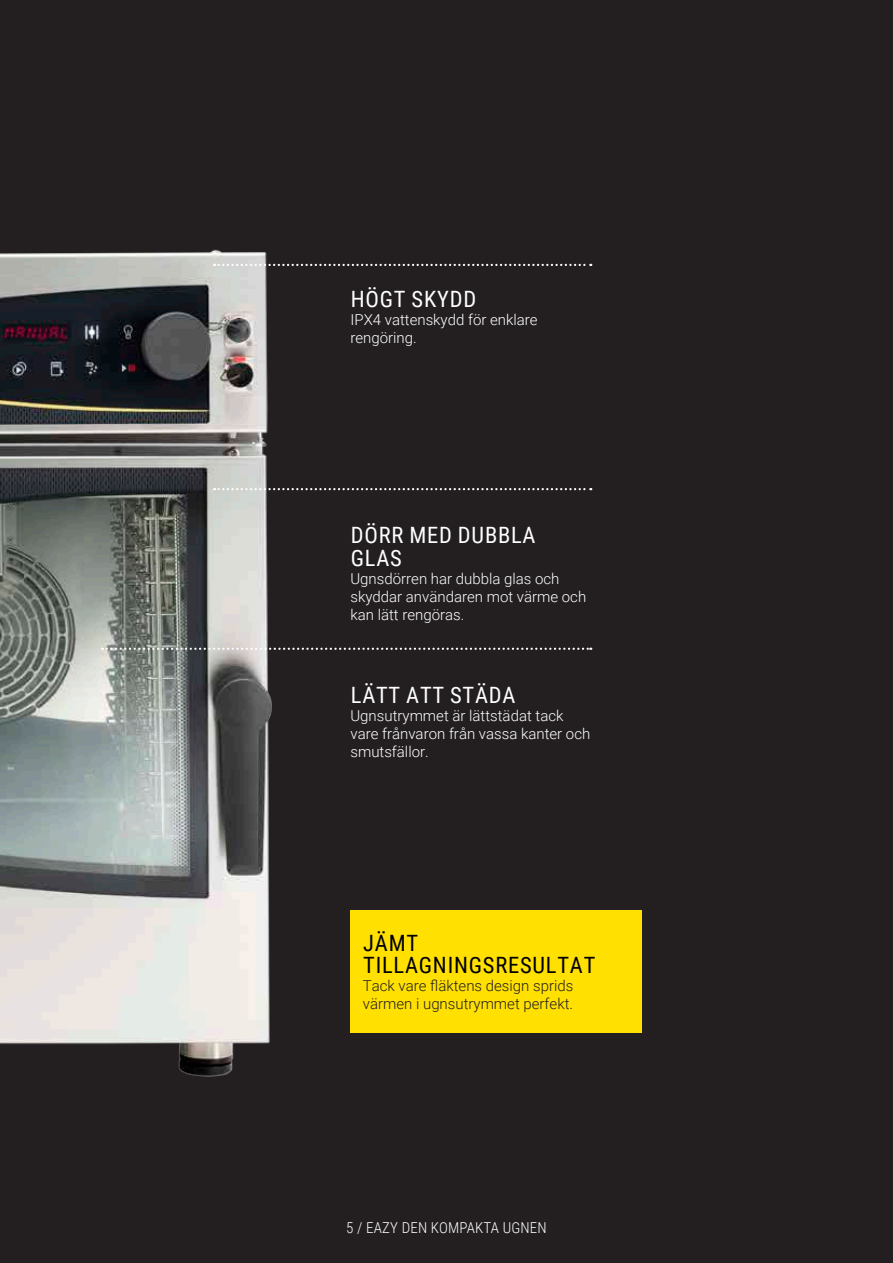
<style>
.page{position:relative;width:893px;height:1263px;background:#231f20}
.page>*{position:absolute;margin:0;border:0;box-sizing:border-box;transform-origin:0 0}
.t1{font:22.5px/22.5px "Roboto Condensed";letter-spacing:.035em;color:#fff}
.t2{font:22.5px/22.5px "Roboto Condensed";letter-spacing:.035em;color:#000}
.t3{font:300 15px/18px "Roboto";color:#fff}
.t4{font:300 15px/18px "Roboto";color:#231f20}
.t5{font:300 15px "Roboto Condensed";letter-spacing:.01em;color:#fff}
</style>
<div class="page">
<img style="left:0;top:249px;width:396px;height:828px">
<svg style="left:214px;top:264px;width:377px;height:2px"></svg>
<svg style="left:214px;top:488px;width:377px;height:2px"></svg>
<svg style="left:102px;top:648px;width:489px;height:2px"></svg>
<div style="left:350px;top:910px;width:292px;height:122px;background:#ffe000"></div>
<h1 class="t1" style="left:351px;top:287px;width:127px">HÖGT SKYDD</h1>
<p class="t3" style="left:350px;top:310px;width:189px">IPX4 vattenskydd för enklare rengöring.</p>
<h1 class="t1" style="left:351px;top:523px;width:186px">DÖRR MED DUBBLA<br>GLAS</h1>
<p class="t3" style="left:350px;top:569px;width:237px">Ugnsdörren har dubbla glas och skyddar användaren mot värme och kan lätt rengöras.</p>
<h1 class="t1" style="left:351px;top:683px;width:166px">LÄTT ATT STÄDA</h1>
<p class="t3" style="left:350px;top:706px;width:241px">Ugnsutrymmet är lättstädat tack vare frånvaron från vassa kanter och smutsfällor.</p>
<h1 class="t2" style="left:363px;top:930px;width:234px">JÄMT<br>TILLAGNINGSRESULTAT</h1>
<p class="t4" style="left:363px;top:976px;width:212px">Tack vare fläktens design sprids värmen i ugnsutrymmet perfekt.</p>
<p class="t5" style="left:346px;top:1217px;width:202px">5 / EAZY DEN KOMPAKTA UGNEN</p>
</div>
